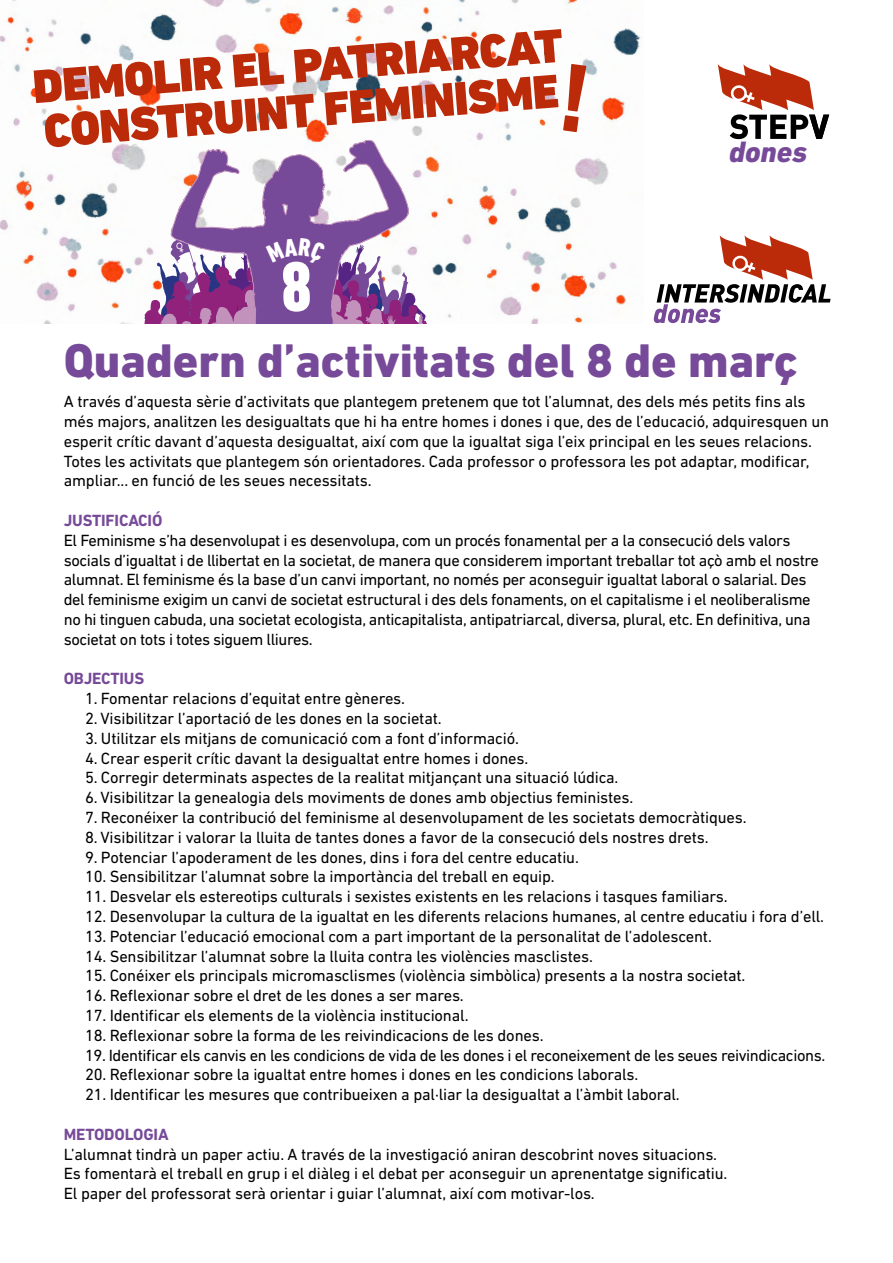
<style>
.page{position:relative;width:893px;height:1263px;background:#fff}
.page>*{position:absolute;margin:0;border:0;box-sizing:border-box;transform-origin:0 0}
.t1{font:900 48px/44.8px "DIN Next LT Pro";color:#bb2b0a}
.t2{font:800 48px "DIN Next LT Pro";color:#764a98}
.t3{font:italic 800 30px "DIN Next LT Pro";color:#764a98}
.t4{font:16.5px/19.8px "DIN Next LT Pro";letter-spacing:-.01em;color:#000}
.t5{font:700 16.5px "DIN Next LT Pro";letter-spacing:-.01em;color:#764a98}
</style>
<div class="page">
<img style="left:0;top:0;width:641px;height:323px">
<svg style="left:654px;top:235px;width:177px;height:88px"></svg>
<svg style="left:718px;top:64px;width:111px;height:75px"></svg>
<svg style="left:562px;top:64px;width:24px;height:68px"></svg>
<svg style="left:136px;top:139px;width:292px;height:184px"></svg>
<h1 class="t1" style="left:31px;top:67px;width:533px;rotate:-5deg">DEMOLIR EL PATRIARCAT<br>CONSTRUINT FEMINISME</h1>
<h2 class="t3" style="left:729px;top:134px;width:80px">dones</h2>
<h1 class="t2" style="left:64px;top:332px;width:735px">Quadern d’activitats del 8 de març</h1>
<p class="t4" style="left:64px;top:391px;width:767px">A través d’aquesta sèrie d’activitats que plantegem pretenem que tot l’alumnat, des dels més petits fins als més majors, analitzen les desigualtats que hi ha entre homes i dones i que, des de l’educació, adquiresquen un esperit crític davant d’aquesta desigualtat, així com que la igualtat siga l’eix principal en les seues relacions.<br>Totes les activitats que plantegem són orientadores. Cada professor o professora les pot adaptar, modificar, ampliar... en funció de les seues necessitats.</p>
<p class="t5" style="left:64px;top:511px;width:100px">JUSTIFICACIÓ</p>
<p class="t4" style="left:64px;top:530px;width:757px">El Feminisme s’ha desenvolupat i es desenvolupa, com un procés fonamental per a la consecució dels valors socials d’igualtat i de llibertat en la societat, de manera que considerem important treballar tot açò amb el nostre alumnat. El feminisme és la base d’un canvi important, no només per aconseguir igualtat laboral o salarial. Des del feminisme exigim un canvi de societat estructural i des dels fonaments, on el capitalisme i el neoliberalisme no hi tinguen cabuda, una societat ecologista, anticapitalista, antipatriarcal, diversa, plural, etc. En definitiva, una societat on tots i totes siguem lliures.</p>
<p class="t5" style="left:64px;top:669px;width:82px">OBJECTIUS</p>
<p class="t4" style="left:85px;top:688px;width:322px">1. Fomentar relacions d’equitat entre gèneres.</p>
<p class="t4" style="left:85px;top:708px;width:358px">2. Visibilitzar l’aportació de les dones en la societat.</p>
<p class="t4" style="left:85px;top:728px;width:435px">3. Utilitzar els mitjans de comunicació com a font d’informació.</p>
<p class="t4" style="left:85px;top:748px;width:445px">4. Crear esperit crític davant la desigualtat entre homes i dones.</p>
<p class="t4" style="left:85px;top:768px;width:535px">5. Corregir determinats aspectes de la realitat mitjançant una situació lúdica.</p>
<p class="t4" style="left:85px;top:787px;width:550px">6. Visibilitzar la genealogia dels moviments de dones amb objectius feministes.</p>
<p class="t4" style="left:85px;top:807px;width:663px">7. Reconéixer la contribució del feminisme al desenvolupament de les societats democràtiques.</p>
<p class="t4" style="left:85px;top:827px;width:625px">8. Visibilitzar i valorar la lluita de tantes dones a favor de la consecució dels nostres drets.</p>
<p class="t4" style="left:85px;top:847px;width:495px">9. Potenciar l’apoderament de les dones, dins i fora del centre educatiu.</p>
<p class="t4" style="left:85px;top:867px;width:471px">10. Sensibilitzar l’alumnat sobre la importància del treball en equip.</p>
<p class="t4" style="left:85px;top:886px;width:644px">11. Desvelar els estereotips culturals i sexistes existents en les relacions i tasques familiars.</p>
<p class="t4" style="left:85px;top:906px;width:741px">12. Desenvolupar la cultura de la igualtat en les diferents relacions humanes, al centre educatiu i fora d’ell.</p>
<p class="t4" style="left:85px;top:926px;width:628px">13. Potenciar l’educació emocional com a part important de la personalitat de l’adolescent.</p>
<p class="t4" style="left:85px;top:946px;width:509px">14. Sensibilitzar l’alumnat sobre la lluita contra les violències masclistes.</p>
<p class="t4" style="left:85px;top:966px;width:662px">15. Conéixer els principals micromasclismes (violència simbòlica) presents a la nostra societat.</p>
<p class="t4" style="left:85px;top:985px;width:380px">16. Reflexionar sobre el dret de les dones a ser mares.</p>
<p class="t4" style="left:85px;top:1005px;width:385px">17. Identificar els elements de la violència institucional.</p>
<p class="t4" style="left:85px;top:1025px;width:460px">18. Reflexionar sobre la forma de les reivindicacions de les dones.</p>
<p class="t4" style="left:85px;top:1045px;width:742px">19. Identificar els canvis en les condicions de vida de les dones i el reconeixement de les seues reivindicacions.</p>
<p class="t4" style="left:85px;top:1065px;width:555px">20. Reflexionar sobre la igualtat entre homes i dones en les condicions laborals.</p>
<p class="t4" style="left:85px;top:1084px;width:596px">21. Identificar les mesures que contribueixen a pal·liar la desigualtat a l’àmbit laboral.</p>
<p class="t5" style="left:64px;top:1124px;width:106px">METODOLOGIA</p>
<p class="t4" style="left:64px;top:1144px;width:665px">L’alumnat tindrà un paper actiu. A través de la investigació aniran descobrint noves situacions.<br>Es fomentarà el treball en grup i el diàleg i el debat per aconseguir un aprenentatge significatiu.<br>El paper del professorat serà orientar i guiar l’alumnat, així com motivar-los.</p>
</div>
